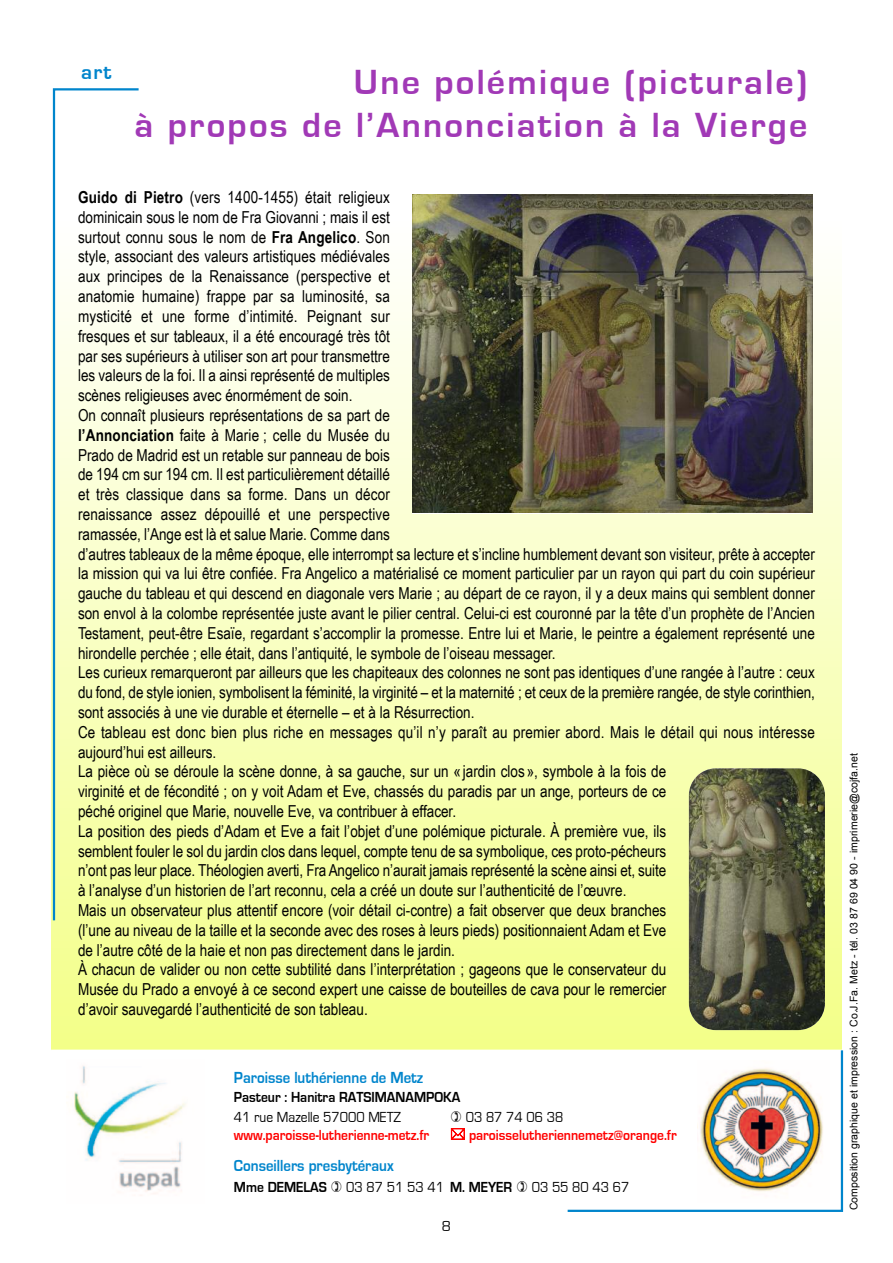
<style>
.page{position:relative;width:893px;height:1263px;background:#fff}
.page>*{position:absolute;margin:0;border:0;box-sizing:border-box;transform-origin:0 0}
.t1{font:700 36px/43.2px "Eurostile";letter-spacing:.06em;color:#a139b6;text-align:right}
.t2{font:700 21px "Eurostile";color:#0085cc}
.t3{font:16.5px/19.8px "Arial Narrow";color:#000}
.t4{font:700 16.5px "Eurostile";color:#0085cc;scale:.9 1}
.t5{font:700 15px "Eurostile";color:#f00;scale:.9 1}
.t6{font:15px "Eurostile";color:#000;scale:.9 1}
.t7{font:700 15px "Eurostile";color:#000;scale:.9 1}
.t8{font:15px "Eurostile";color:#000}
.t9{font:10.5px "Arial";color:#000}
.s1{font-weight:700}
</style>
<div class="page">
<div style="left:51px;top:221px;width:791px;height:829px;background:linear-gradient(to bottom,#fffffe,#f3ff88)"></div>
<hr style="left:51px;top:1049px;width:793px;height:2px;background:#fff">
<svg style="left:52px;top:88px;width:89px;height:834px"></svg>
<img style="left:74px;top:1066px;width:112px;height:128px">
<svg style="left:565px;top:1048px;width:279px;height:164px"></svg>
<img style="left:412px;top:195px;width:400px;height:318px">
<img style="left:689px;top:768px;width:136px;height:262px;border-radius:27px">
<p class="t2" style="left:81px;top:62px;width:32px">art</p>
<h1 class="t1" style="left:135px;top:61px;width:674px">Une polémique (picturale)<br>à propos de l’Annonciation à la Vierge</h1>
<p class="t3" style="left:78px;top:187px;width:738px"><span class="s1">Guido di Pietro</span> (vers 1400-1455) était religieux<br>dominicain sous le nom de Fra giovanni ; mais il est<br>surtout connu sous le nom de <span class="s1">Fra Angelico</span>. Son<br>style, associant des valeurs artistiques médiévales<br>aux principes de la Renaissance (perspective et<br>anatomie humaine) frappe par sa luminosité, sa<br>mysticité et une forme d’intimité. Peignant sur<br>fresques et sur tableaux, il a été encouragé très tôt<br>par ses supérieurs à utiliser son art pour transmettre<br>les valeurs de la foi. Il a ainsi représenté de multiples<br>scènes religieuses avec énormément de soin.<br>On connaît plusieurs représentations de sa part de<br><span class="s1">l’Annonciation</span> faite à Marie ; celle du Musée du<br>Prado de Madrid est un retable sur panneau de bois<br>de 194 cm sur 194 cm. Il est particulièrement détaillé<br>et très classique dans sa forme. Dans un décor<br>renaissance assez dépouillé et une perspective<br>ramassée, l’Ange est là et salue Marie. Comme dans<br>d’autres tableaux de la même époque, elle interrompt sa lecture et s’incline humblement devant son visiteur, prête à accepter la mission qui va lui être confiée. Fra Angelico a matérialisé ce moment particulier par un rayon qui part du coin supérieur gauche du tableau et qui descend en diagonale vers Marie ; au départ de ce rayon, il y a deux mains qui semblent donner son envol à la colombe représentée juste avant le pilier central. Celui-ci est couronné par la tête d’un prophète de l’Ancien Testament, peut-être Esaïe, regardant s’accomplir la promesse. Entre lui et Marie, le peintre a également représenté une hirondelle perchée ; elle était, dans l’antiquité, le symbole de l’oiseau messager.<br>Les curieux remarqueront par ailleurs que les chapiteaux des colonnes ne sont pas identiques d’une rangée à l’autre : ceux du fond, de style ionien, symbolisent la féminité, la virginité – et la maternité ; et ceux de la première rangée, de style corinthien, sont associés à une vie durable et éternelle – et à la Résurrection.<br>Ce tableau est donc bien plus riche en messages qu’il n’y paraît au premier abord. Mais le détail qui nous intéresse aujourd’hui est ailleurs.<br>La pièce où se déroule la scène donne, à sa gauche, sur un « jardin clos », symbole à la fois de<br>virginité et de fécondité ; on y voit Adam et Eve, chassés du paradis par un ange, porteurs de ce<br>péché originel que Marie, nouvelle Eve, va contribuer à effacer.<br>La position des pieds d’Adam et Eve a fait l’objet d’une polémique picturale. à première vue, ils<br>semblent fouler le sol du jardin clos dans lequel, compte tenu de sa symbolique, ces proto-pécheurs<br>n’ont pas leur place. Théologien averti, Fra Angelico n’aurait jamais représenté la scène ainsi et, suite<br>à l’analyse d’un historien de l’art reconnu, cela a créé un doute sur l’authenticité de l’œuvre.<br>Mais un observateur plus attentif encore (voir détail ci-contre) a fait observer que deux branches<br>(l’une au niveau de la taille et la seconde avec des roses à leurs pieds) positionnaient Adam et Eve<br>de l’autre côté de la haie et non pas directement dans le jardin.<br>à chacun de valider ou non cette subtilité dans l’interprétation ; gageons que le conservateur du<br>Musée du Prado a envoyé à ce second expert une caisse de bouteilles de cava pour le remercier<br>d’avoir sauvegardé l’authenticité de son tableau.</p>
<p class="t4" style="left:234px;top:1070px;width:212px">Paroisse luthérienne de Metz</p>
<p class="t7" style="left:234px;top:1090px;width:253px">Pasteur : Hanitra RATSIMANAMPOKA</p>
<p class="t6" style="left:234px;top:1109px;width:187px">41 rue Mazelle 57000 METZ</p>
<p class="t6" style="left:466px;top:1109px;width:110px">03 87 74 06 38</p>
<p class="t5" style="left:234px;top:1127px;width:218px">www.paroisse-lutherienne-metz.fr</p>
<p class="t5" style="left:469px;top:1127px;width:232px">paroisselutheriennemetz@orange.fr</p>
<p class="t4" style="left:234px;top:1157px;width:179px">Conseillers presbytéraux</p>
<p class="t7" style="left:234px;top:1180px;width:105px">Mme DEMELAS</p>
<p class="t6" style="left:346px;top:1180px;width:186px">03 87 51 53 41 <span class="s1">M. MEyER</span></p>
<p class="t6" style="left:532px;top:1180px;width:110px">03 55 80 43 67</p>
<p class="t8" style="left:442px;top:1219px;width:11px">8</p>
<p class="t9" style="left:848px;top:1210px;width:458px;rotate:-90deg">Composition graphique et impression : Co.J.Fa. Metz - tél. 03 87 69 04 90 - imprimerie@cojfa.net</p>
</div>
